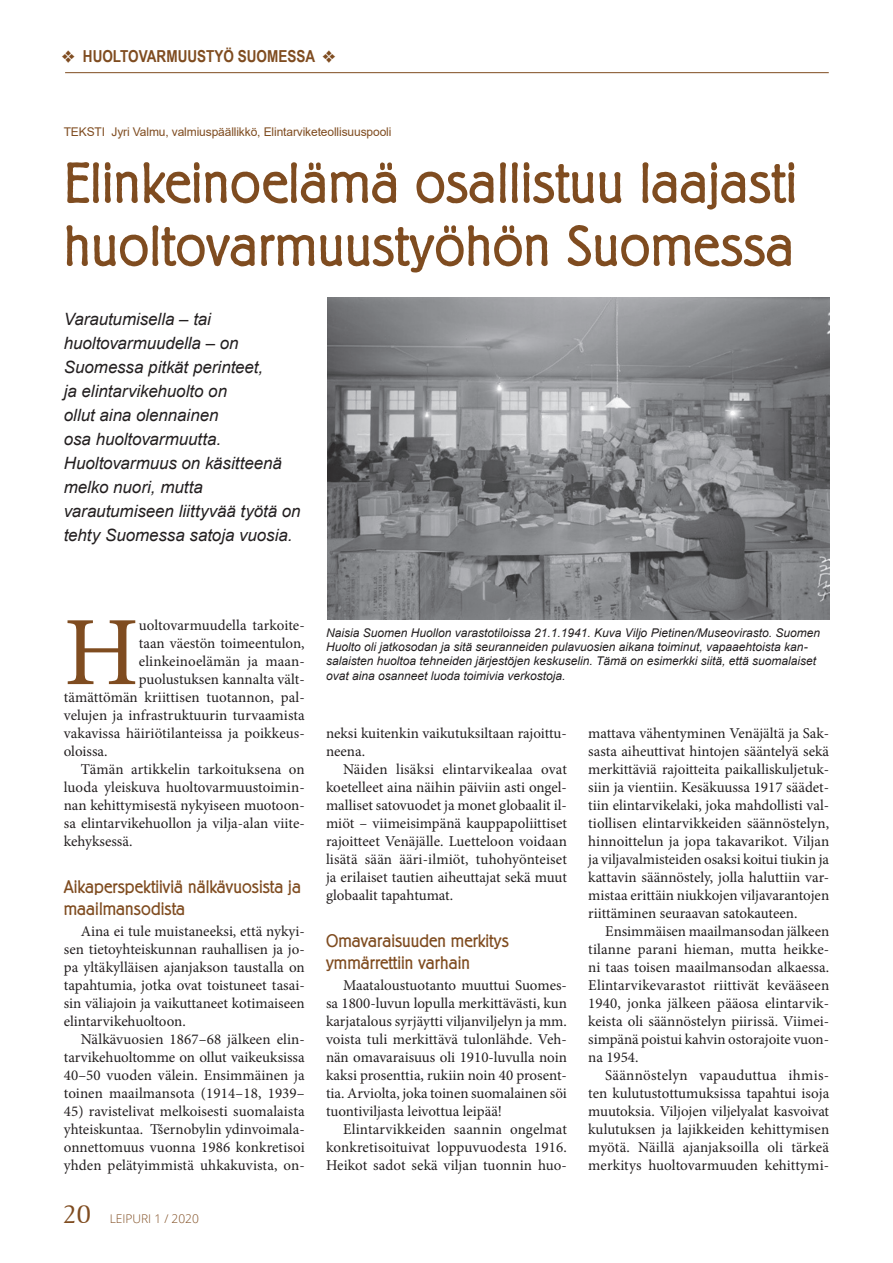
<style>
.page{position:relative;width:893px;height:1263px;background:#fff}
.page>*{position:absolute;margin:0;border:0;box-sizing:border-box;transform-origin:0 0}
.LEIPIS{font:98.1px "Minion Pro";color:#7f4c20}
.PÄÄOTSIKKO{font:300 57px/63px "Berliner Grotesk";color:#7f4c20}
.t1{font:27px "Baker Signet BT";color:#7f4c20}
.VÄLIOTSIKKO{font:300 18px/21.6px "Berliner Grotesk";color:#7f4c20}
.INGRESSI{font:italic 16.95px/24px "Arial";letter-spacing:-.005em;color:#231f20}
.VINJETTI{font:700 16.5px "Arial Narrow";color:#7f4c20}
.LEIPIS-2{font:15px/18px "Minion Pro";color:#231f20;text-align:justify}
.KUVATEKSTI{font:italic 12px/14.2px "Arial";color:#231f20}
.KIRJOITTAJA{font:12px "Arial";letter-spacing:-.01em;color:#7f4c20}
.t2{font:300 12px "Open Sans";color:#7f4c20}
</style>
<div class="page">
<hr style="left:65px;top:72px;width:764px;height:1px;background:#7f4c20">
<img style="left:327px;top:298px;width:502px;height:321px">
<p class="VINJETTI" style="left:62px;top:44px;width:276px">❖ HUOLTOVARMUUSTYÖ SUOMESSA ❖</p>
<p class="KIRJOITTAJA" style="left:64px;top:124px;width:329px">TEKSTI Jyri Valmu, valmiuspäällikkö, Elintarviketeollisuuspooli</p>
<p class="PÄÄOTSIKKO" style="left:64px;top:152px;width:735px">Elinkeinoelämä osallistuu laajasti huoltovarmuustyöhön Suomessa</p>
<p class="INGRESSI" style="left:64px;top:307px;width:238px">Varautumisella – tai huoltovarmuudella – on<br>Suomessa pitkät perinteet,<br>ja elintarvikehuolto on<br>ollut aina olennainen<br>osa huoltovarmuutta.<br>Huoltovarmuus on käsitteenä melko nuori, mutta varautumiseen liittyvää työtä on tehty Suomessa satoja vuosia.</p>
<p class="LEIPIS" style="left:64px;top:587px;width:77px">H</p>
<p class="LEIPIS-2" style="left:139px;top:616px;width:167px">uoltovarmuudella tarkoite-</p>
<p class="LEIPIS-2" style="left:139px;top:634px;width:167px">taan väestön toimeentulon,</p>
<p class="LEIPIS-2" style="left:139px;top:652px;width:167px">elinkeinoelämän ja maan-</p>
<p class="LEIPIS-2" style="left:139px;top:670px;width:167px">puolustuksen kannalta vält-</p>
<p class="LEIPIS-2" style="left:64px;top:688px;width:242px">tämättömän kriittisen tuotannon, pal-</p>
<p class="LEIPIS-2" style="left:64px;top:706px;width:243px">velujen ja infrastruktuurin turvaamista</p>
<p class="LEIPIS-2" style="left:64px;top:724px;width:242px">vakavissa häiriötilanteissa ja poikkeus-</p>
<p class="LEIPIS-2" style="left:64px;top:742px;width:45px">oloissa.</p>
<p class="LEIPIS-2" style="left:64px;top:760px;width:242px;text-indent:17px">Tämän artikkelin tarkoituksena on luoda yleiskuva huoltovarmuustoimin&shy;nan kehittymisestä nykyiseen muotoon&shy;sa elintarvikehuollon ja vilja-alan viite&shy;kehyksessä.</p>
<p class="VÄLIOTSIKKO" style="left:64px;top:876px;width:239px">Aikaperspektiiviä nälkävuosista ja maailmansodista</p>
<p class="LEIPIS-2" style="left:64px;top:922px;width:242px;text-indent:17px">Aina ei tule muistaneeksi, että nykyi&shy;sen tietoyhteiskunnan rauhallisen ja jo&shy;pa yltäkylläisen ajanjakson taustalla on tapahtumia, jotka ovat toistuneet tasai&shy;sin väliajoin ja vaikuttaneet kotimaiseen elintarvikehuoltoon.</p>
<p class="LEIPIS-2" style="left:64px;top:1030px;width:243px;text-indent:17px">Nälkävuosien 1867–68 jälkeen elin&shy;tarvikehuoltomme on ollut vaikeuksissa 40–50 vuoden välein. Ensimmäinen ja toinen maailmansota (1914–18, 1939–</p>
<p class="LEIPIS-2" style="left:64px;top:1102px;width:242px">45) ravistelivat melkoisesti suomalaista yhteiskuntaa. Tšernobylin ydinvoimala&shy;onnettomuus vuonna 1986 konkretisoi yhden pelätyimmistä uhkakuvista, on-</p>
<p class="t1" style="left:63px;top:1198px;width:30px">20</p>
<p class="t2" style="left:110px;top:1210px;width:91px">LEIPURI 1 / 2020</p>
<p class="KUVATEKSTI" style="left:326px;top:626px;width:496px">Naisia Suomen Huollon varastotiloissa 21.1.1941. Kuva Viljo Pietinen/Museovirasto. Suomen Huolto oli jatkosodan ja sitä seuranneiden pulavuosien aikana toiminut, vapaaehtoista kan&shy;salaisten huoltoa tehneiden järjestöjen keskuselin. Tämä on esimerkki siitä, että suomalaiset ovat aina osanneet luoda toimivia verkostoja.</p>
<p class="LEIPIS-2" style="left:326px;top:724px;width:242px">neksi kuitenkin vaikutuksiltaan rajoittu&shy;neena.</p>
<p class="LEIPIS-2" style="left:326px;top:760px;width:243px;text-indent:17px">Näiden lisäksi elintarvikealaa ovat koetelleet aina näihin päiviin asti ongel&shy;malliset satovuodet ja monet globaalit il&shy;miöt – viimeisimpänä kauppapoliittiset rajoitteet Venäjälle. Luetteloon voidaan lisätä sään ääri-ilmiöt, tuhohyönteiset ja erilaiset tautien aiheuttajat sekä muut globaalit tapahtumat.</p>
<p class="VÄLIOTSIKKO" style="left:326px;top:930px;width:184px">Omavaraisuuden merkitys ymmärrettiin varhain</p>
<p class="LEIPIS-2" style="left:326px;top:976px;width:242px;text-indent:17px">Maataloustuotanto muuttui Suomes&shy;sa 1800-luvun lopulla merkittävästi, kun karjatalous syrjäytti viljanviljelyn ja mm. voista tuli merkittävä tulonlähde. Veh&shy;nän omavaraisuus oli 1910-luvulla noin kaksi prosenttia, rukiin noin 40 prosent&shy;tia. Arviolta, joka toinen suomalainen söi tuontiviljasta leivottua leipää!</p>
<p class="LEIPIS-2" style="left:326px;top:1120px;width:242px;text-indent:17px">Elintarvikkeiden saannin ongelmat konkretisoituivat loppuvuodesta 1916.<br>Heikot sadot sekä viljan tuonnin huo-</p>
<p class="LEIPIS-2" style="left:588px;top:724px;width:242px">mattava vähentyminen Venäjältä ja Sak&shy;sasta aiheuttivat hintojen sääntelyä sekä merkittäviä rajoitteita paikalliskuljetuk&shy;siin ja vientiin. Kesäkuussa 1917 säädet&shy;tiin elintarvikelaki, joka mahdollisti val&shy;tiollisen elintarvikkeiden säännöstelyn, hinnoittelun ja jopa takavarikot. Viljan ja viljavalmisteiden osaksi koitui tiukin ja kattavin säännöstely, jolla haluttiin var&shy;mistaa erittäin niukkojen viljavarantojen riittäminen seuraavan satokauteen.</p>
<p class="LEIPIS-2" style="left:588px;top:922px;width:243px;text-indent:17px">Ensimmäisen maailmansodan jälkeen tilanne parani hieman, mutta heikke&shy;ni taas toisen maailmansodan alkaessa.<br>Elintarvikevarastot riittivät kevääseen 1940, jonka jälkeen pääosa elintarvik&shy;keista oli säännöstelyn piirissä. Viimei&shy;simpänä poistui kahvin ostorajoite vuon&shy;na 1954.</p>
<p class="LEIPIS-2" style="left:588px;top:1066px;width:242px;text-indent:17px">Säännöstelyn vapauduttua ihmis&shy;ten kulutustottumuksissa tapahtui isoja muutoksia. Viljojen viljelyalat kasvoivat kulutuksen ja lajikkeiden kehittymisen myötä. Näillä ajanjaksoilla oli tärkeä merkitys huoltovarmuuden kehittymi-</p>
</div>
